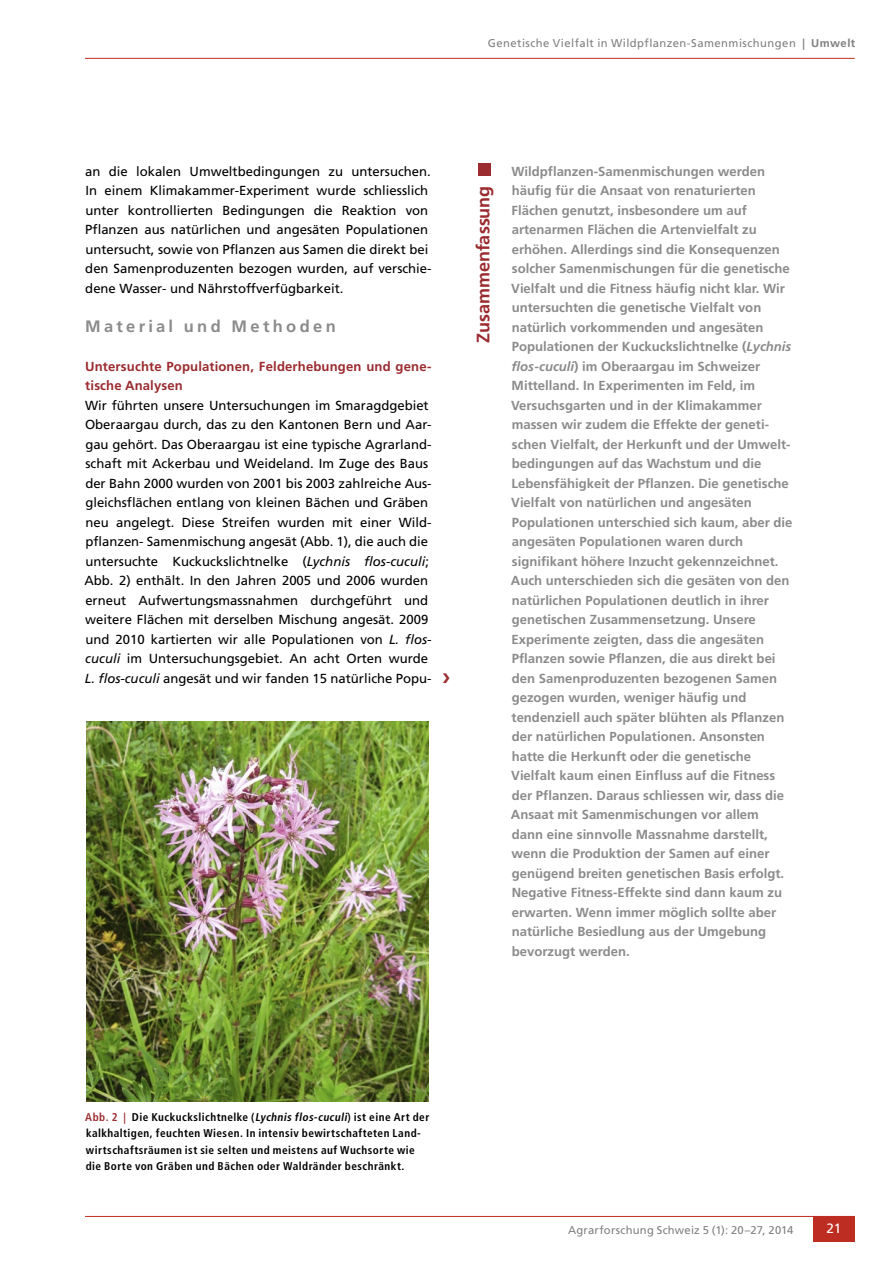
<style>
.page{position:relative;width:893px;height:1263px;background:#fff}
.page>*{position:absolute;margin:0;border:0;box-sizing:border-box;transform-origin:0 0}
.t1{font:700 18px "Frutiger LT Std";color:#9a2b2f}
.t2{font:700 16.5px "Frutiger LT Std";letter-spacing:.2em;color:#8b8b8b}
.t3{font:13.5px "Frutiger LT Std";color:#fff}
.t4{font:700 13.2px/19.5px "Frutiger LT Std";color:#8b8b8b}
.t5{font:13.2px/19.5px "Frutiger LT Std";color:#000}
.t6{font:700 13.2px/19.5px "Frutiger LT Std";letter-spacing:.01em;color:#9a2b2f}
.t7{font:700 condensed 11.25px/16.5px "Frutiger LT Std";letter-spacing:.04em;color:#000}
.t8{font:11.25px "Frutiger LT Std";letter-spacing:.035em;color:#808080}
.s1{font-weight:700}
.s2{font-style:italic}
.s3{color:#9a2b2f}
</style>
<div class="page">
<hr style="left:85px;top:58px;width:770px;height:1px;background:#bd2d21">
<div style="left:478px;top:163px;width:13px;height:13px;background:#9a2b2f"></div>
<hr style="left:85px;top:1216px;width:770px;height:1px;background:#bd2d21">
<div style="left:813px;top:1216px;width:42px;height:26px;background:#bd2d21"></div>
<img style="left:87px;top:721px;width:342px;height:380px">
<p class="t8" style="left:488px;top:36px;width:369px">Genetische Vielfalt in Wildpflanzen-Samenmischungen <span class="s1">| Umwelt</span></p>
<p class="t5" style="left:85px;top:161px;width:348px">an die lokalen Umweltbedingungen zu untersuchen.<br>In einem Klimakammer-Experiment wurde schliesslich unter kontrollierten Bedingungen die Reaktion von Pflanzen aus natürlichen und angesäten Populationen untersucht, sowie von Pflanzen aus Samen die direkt bei den Samenproduzenten bezogen wurden, auf verschie&shy;dene Wasser- und Nährstoffverfügbarkeit.</p>
<p class="t2" style="left:85px;top:316px;width:252px">Material und Methoden</p>
<p class="t6" style="left:85px;top:356px;width:348px">Untersuchte Populationen, Felderhebungen und gene&shy;tische Analysen</p>
<p class="t5" style="left:84px;top:395px;width:349px">Wir führten unsere Untersuchungen im Smaragdgebiet Oberaargau durch, das zu den Kantonen Bern und Aar&shy;gau gehört. Das Oberaargau ist eine typische Agrarland&shy;schaft mit Ackerbau und Weideland. Im Zuge des Baus der Bahn 2000 wurden von 2001 bis 2003 zahlreiche Aus&shy;gleichsflächen entlang von kleinen Bächen und Gräben neu angelegt. Diese Streifen wurden mit einer Wild&shy;pflanzen- Samenmischung angesät (Abb. 1), die auch die untersuchte Kuckuckslichtnelke (<span class="s2">Lychnis flos-cuculi</span>; Abb. 2) enthält. In den Jahren 2005 und 2006 wurden erneut Aufwertungsmassnahmen durchgeführt und weitere Flächen mit derselben Mischung angesät. 2009 und 2010 kartierten wir alle Populationen von <span class="s2">L. flos&shy;cuculi</span> im Untersuchungsgebiet. An acht Orten wurde <span class="s2">L. flos-cuculi</span> angesät und wir fanden 15 natürliche Popu-</p>
<h1 class="t1" style="left:472px;top:343px;width:158px;rotate:-90deg">Zusammenfassung</h1>
<p class="t4" style="left:511px;top:161px;width:283px">Wildpflanzen-Samenmischungen werden häufig für die Ansaat von renaturierten Flächen genutzt, insbesondere um auf artenarmen Flächen die Artenvielfalt zu erhöhen. Allerdings sind die Konsequenzen solcher Samenmischungen für die genetische Vielfalt und die Fitness häufig nicht klar. Wir untersuchten die genetische Vielfalt von natürlich vorkommenden und angesäten Populationen der Kuckuckslichtnelke (<span class="s2">Lychnis flos-cuculi</span>) im Oberaargau im Schweizer Mittelland. In Experimenten im Feld, im Versuchsgarten und in der Klimakammer massen wir zudem die Effekte der geneti&shy;schen Vielfalt, der Herkunft und der Umwelt&shy;bedingungen auf das Wachstum und die Lebensfähigkeit der Pflanzen. Die genetische Vielfalt von natürlichen und angesäten Populationen unterschied sich kaum, aber die angesäten Populationen waren durch signifikant höhere Inzucht gekennzeichnet.<br>Auch unterschieden sich die gesäten von den natürlichen Populationen deutlich in ihrer genetischen Zusammensetzung. Unsere Experimente zeigten, dass die angesäten Pflanzen sowie Pflanzen, die aus direkt bei den Samenproduzenten bezogenen Samen gezogen wurden, weniger häufig und tendenziell auch später blühten als Pflanzen der natürlichen Populationen. Ansonsten hatte die Herkunft oder die genetische Vielfalt kaum einen Einfluss auf die Fitness der Pflanzen. Daraus schliessen wir, dass die Ansaat mit Samenmischungen vor allem dann eine sinnvolle Massnahme darstellt, wenn die Produktion der Samen auf einer genügend breiten genetischen Basis erfolgt.<br>Negative Fitness-Effekte sind dann kaum zu erwarten. Wenn immer möglich sollte aber natürliche Besiedlung aus der Umgebung bevorzugt werden.</p>
<p class="t7" style="left:85px;top:1108px;width:345px"><span class="s3">Abb. 2 |</span> Die Kuckuckslichtnelke (<span class="s2">Lychnis flos-cuculi</span>) ist eine Art der kalkhaltigen, feuchten Wiesen. In intensiv bewirtschafteten Land&shy;wirtschaftsräumen ist sie selten und meistens auf Wuchsorte wie die Borte von Gräben und Bächen oder Waldränder beschränkt.</p>
<p class="t8" style="left:568px;top:1223px;width:227px">Agrarforschung Schweiz 5 (1): 20–27, 2014</p>
<p class="t3" style="left:826px;top:1221px;width:16px">21</p>
</div>
